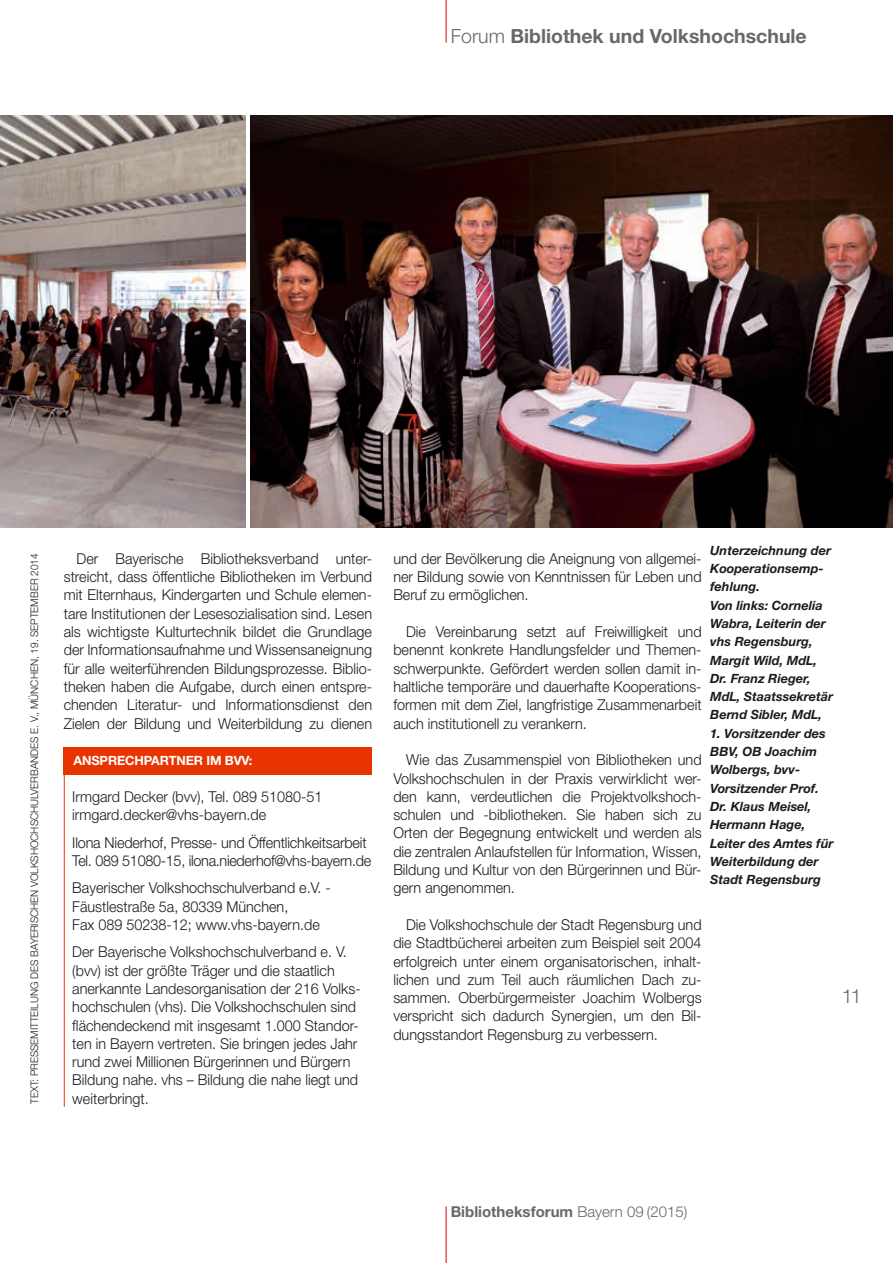
<style>
.page{position:relative;width:893px;height:1263px;background:#fff}
.page>*{position:absolute;margin:0;border:0;box-sizing:border-box;transform-origin:0 0}
.t1{font:700 19.5px "Helvetica Neue";color:#68676c}
.t2{font:300 19.5px "Helvetica Neue";color:#68676c}
.t3{font:300 15px/18.3px "Helvetica Neue";color:#1b1c20;text-align:justify;scale:.96 1}
.t4{font:700 15px "Helvetica Neue";color:#68676c}
.t5{font:italic 700 12.75px/18.3px "Helvetica Neue";color:#1b1c20}
.t6{font:700 12.75px "Helvetica Neue";letter-spacing:-.01em;color:#fff}
.t7{font:300 10.5px "Helvetica Neue";color:#1b1c20;scale:.96 1}
.s1{font-weight:300}
</style>
<div class="page">
<div style="left:64px;top:747px;width:308px;height:27px;background:#e83400"></div>
<hr style="left:64px;top:747px;width:1px;height:360px;background:#e83400">
<img style="left:0;top:115px;width:246px;height:412px">
<img style="left:251px;top:115px;width:642px;height:412px">
<hr style="left:446px;top:0;width:1px;height:43px;background:#d1010e">
<hr style="left:446px;top:1206px;width:1px;height:57px;background:#d1010e">
<h1 class="t1" style="left:451px;top:24px;width:358px"><span class="s1">Forum</span> Bibliothek und Volkshochschule</h1>
<p class="t7" style="left:28px;top:1104px;width:575px;rotate:-90deg">TEXT: PRESSEMITTEILUNG DES BAYERISCHEN VOLKSHOCHSCHULVERBANDES E. V., MÜNCHEN, 19. SEPTEMBER 2014</p>
<p class="t3" style="left:64px;top:549px;width:323px;text-indent:13px">Der Bayerische Bibliotheksverband unter&shy;streicht, dass öffentliche Bibliotheken im Verbund mit Elternhaus, Kindergarten und Schule elemen&shy;tare Institutionen der Lesesozialisation sind. Lesen als wichtigste Kulturtechnik bildet die Grundlage der Informationsaufnahme und Wissensaneignung für alle weiterführenden Bildungsprozesse. Biblio&shy;theken haben die Aufgabe, durch einen entspre&shy;chenden Literatur- und Informationsdienst den Zielen der Bildung und Weiterbildung zu dienen</p>
<p class="t6" style="left:74px;top:753px;width:180px">ANSPRECHPARTNER IM BVV:</p>
<p class="t3" style="left:72px;top:787px;width:262px">Irmgard Decker (bvv), Tel. 089 51080-51 irmgard.decker@vhs-bayern.de</p>
<p class="t3" style="left:72px;top:833px;width:313px">Ilona Niederhof, Presse- und Öffentlichkeitsarbeit<br>Tel. 089 51080-15, ilona.niederhof@vhs-bayern.de</p>
<p class="t3" style="left:72px;top:878px;width:271px;text-align:left">Bayerischer Volkshochschulverband e.V. -<br>Fäustlestraße 5a, 80339 München,<br>Fax 089 50238-12; www.vhs-bayern.de</p>
<p class="t3" style="left:72px;top:942px;width:302px;text-align:left">Der Bayerische Volkshochschulverband e. V. (bvv) ist der größte Träger und die staatlich anerkannte Landesorganisation der 216 Volks&shy;hochschulen (vhs). Die Volkshochschulen sind flächendeckend mit insgesamt 1.000 Standor&shy;ten in Bayern vertreten. Sie bringen jedes Jahr rund zwei Millionen Bürgerinnen und Bürgern Bildung nahe. vhs – Bildung die nahe liegt und weiterbringt.</p>
<p class="t3" style="left:393px;top:549px;width:323px">und der Bevölkerung die Aneignung von allgemei&shy;ner Bildung sowie von Kenntnissen für Leben und Beruf zu ermöglichen.</p>
<p class="t3" style="left:393px;top:622px;width:323px;text-indent:13px">Die Vereinbarung setzt auf Freiwilligkeit und benennt konkrete Handlungsfelder und Themen&shy;schwerpunkte. Gefördert werden sollen damit in&shy;haltliche temporäre und dauerhafte Kooperations&shy;formen mit dem Ziel, langfristige Zusammenarbeit auch institutionell zu verankern.</p>
<p class="t3" style="left:393px;top:750px;width:323px;text-indent:13px">Wie das Zusammenspiel von Bibliotheken und Volkshochschulen in der Praxis verwirklicht wer&shy;den kann, verdeutlichen die Projektvolkshoch&shy;schulen und -bibliotheken. Sie haben sich zu Orten der Begegnung entwickelt und werden als die zentralen Anlaufstellen für Information, Wissen, Bildung und Kultur von den Bürgerinnen und Bür&shy;gern angenommen.</p>
<p class="t3" style="left:393px;top:915px;width:323px;text-indent:13px">Die Volkshochschule der Stadt Regensburg und die Stadtbücherei arbeiten zum Beispiel seit 2004 erfolgreich unter einem organisatorischen, inhalt&shy;lichen und zum Teil auch räumlichen Dach zu&shy;sammen. Oberbürgermeister Joachim Wolbergs verspricht sich dadurch Synergien, um den Bil&shy;dungsstandort Regensburg zu verbessern.</p>
<p class="t5" style="left:710px;top:541px;width:125px">Unterzeichnung der<br>Kooperationsemp&shy;fehlung.<br>Von links: Cornelia<br>Wabra, Leiterin der vhs Regensburg,<br>Margit Wild, MdL,<br>Dr. Franz Rieger,<br>MdL, Staatssekretär<br>Bernd Sibler, MdL,</p>
<p class="t5" style="left:710px;top:724px;width:125px">1. Vorsitzender des<br>BBV, OB Joachim<br>Wolbergs, bvv-<br>Vorsitzender Prof.<br>Dr. Klaus Meisel,<br>Hermann Hage,<br>Leiter des Amtes für<br>Weiterbildung der<br>Stadt Regensburg</p>
<h1 class="t2" style="left:842px;top:984px;width:21px">11</h1>
<p class="t4" style="left:451px;top:1202px;width:238px">Bibliotheksforum <span class="s1">Bayern 09 (2015)</span></p>
</div>
